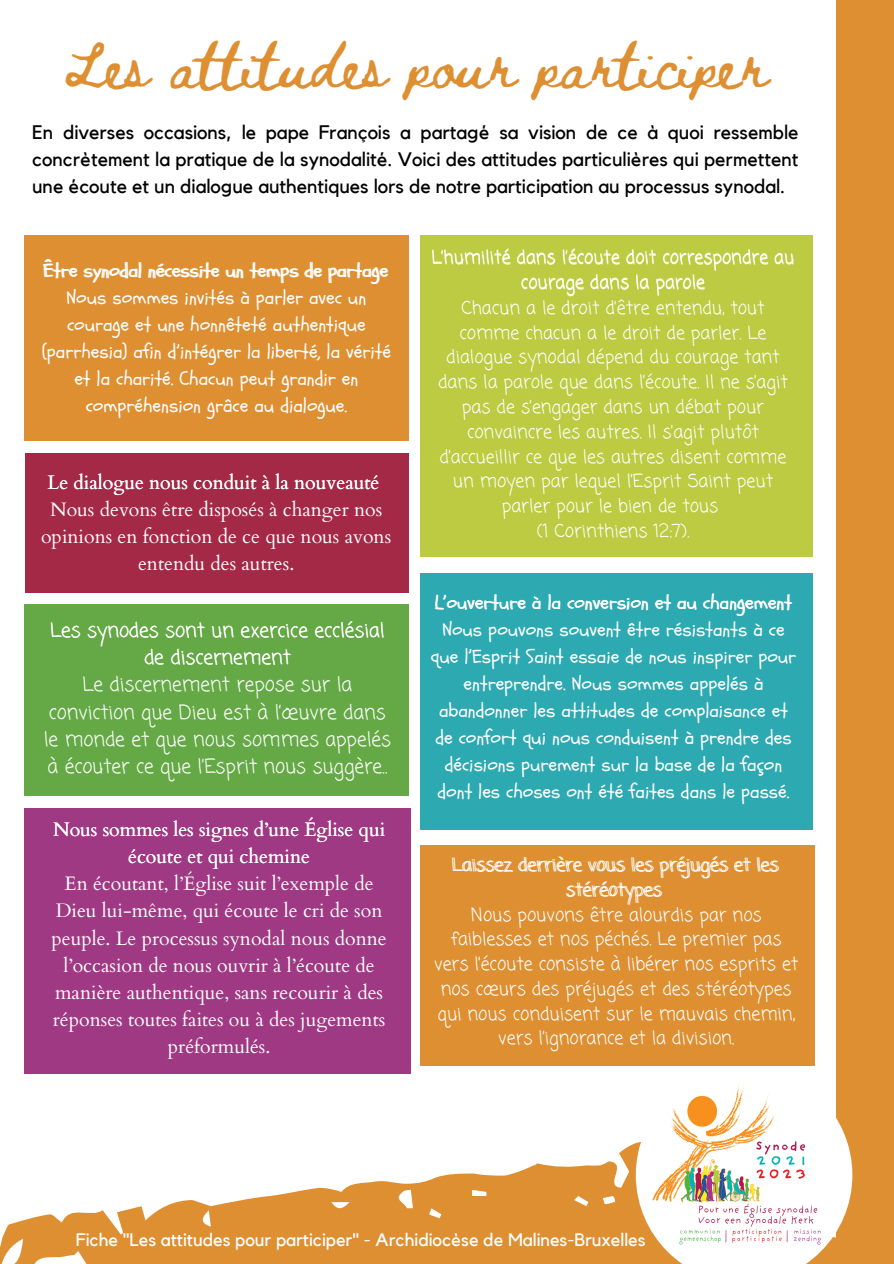
<style>
.page{position:relative;width:894px;height:1264px;background:#fff}
.page>*{position:absolute;margin:0;border:0;box-sizing:border-box;transform-origin:0 0}
.t1{font:45px "Beth Ellen";color:#de8f32}
.t2{font:19.5px/27px "Schoolbell";color:#fff;text-align:center}
.t3{font:19.5px/27px "Cardo";color:#fff;text-align:center}
.t4{font:19.5px/27px "Kollektif";color:#000;text-align:justify}
.t5{font:19.5px/27px "Coming Soon";color:#fff;text-align:center}
.t6{font:18px/24.8px "Coming Soon";color:#fff;text-align:center}
.t7{font:18px "Kollektif";color:#fff}
</style>
<div class="page">
<svg style="left:0;top:1143px;width:635px;height:120px;fill:#de8f32"></svg>
<div style="left:835px;top:0;width:58px;height:1263px;background:#de8f32"></div>
<svg style="left:635px;top:1066px;width:217px;height:197px"></svg>
<img style="left:652px;top:1081px;width:168px;height:165px">
<div style="left:24px;top:236px;width:384px;height:205px;background:#de8f32"></div>
<div style="left:420px;top:236px;width:391px;height:321px;background:#bccb41"></div>
<div style="left:26px;top:453px;width:382px;height:140px;background:#a42946"></div>
<div style="left:420px;top:573px;width:391px;height:256px;background:#2da9b1"></div>
<div style="left:24px;top:604px;width:384px;height:191px;background:#65a946"></div>
<div style="left:24px;top:807px;width:386px;height:266px;background:#a03983"></div>
<div style="left:420px;top:844px;width:394px;height:221px;background:#de8f32"></div>
<p class="t1" style="left:64px;top:46px;width:705px">Les attitudes pour participer</p>
<p class="t4" style="left:32px;top:120px;width:767px">En diverses occasions, le pape François a partagé sa vision de ce à quoi ressemble concrètement la pratique de la synodalité. Voici des attitudes particulières qui permettent une écoute et un dialogue authentiques lors de notre participation au processus synodal.</p>
<p class="t2" style="left:43px;top:258px;width:346px">Être synodal nécessite un temps de partage</p>
<p class="t6" style="left:431px;top:246px;width:364px">L’humilité dans l’écoute doit correspondre au courage dans la parole</p>
<p class="t2" style="left:42px;top:285px;width:350px">Nous sommes invités à parler avec un courage et une honnêteté authentique (parrhesia) afin d’intégrer la liberté, la vérité et la charité. Chacun peut grandir en compréhension grâce au dialogue.</p>
<p class="t6" style="left:438px;top:297px;width:351px">Chacun a le droit d’être entendu, tout comme chacun a le droit de parler. Le dialogue synodal dépend du courage tant dans la parole que dans l’écoute. Il ne s’agit pas de s’engager dans un débat pour convaincre les autres. Il s’agit plutôt d’accueillir ce que les autres disent comme un moyen par lequel l’Esprit Saint peut parler pour le bien de tous</p>
<p class="t6" style="left:536px;top:519px;width:154px">(1 Corinthiens 12:7).</p>
<p class="t3" style="left:48px;top:469px;width:333px">Le dialogue nous conduit à la nouveauté</p>
<p class="t3" style="left:41px;top:496px;width:351px">Nous devons être disposés à changer nos opinions en fonction de ce que nous avons entendu des autres.</p>
<p class="t5" style="left:50px;top:618px;width:336px">Les synodes sont un exercice ecclésial de discernement</p>
<p class="t5" style="left:44px;top:672px;width:348px">Le discernement repose sur la conviction que Dieu est à l’œuvre dans le monde et que nous sommes appelés à écouter ce que l’Esprit nous suggère..</p>
<p class="t3" style="left:53px;top:816px;width:333px">Nous sommes les signes d’une Église qui écoute et qui chemine</p>
<p class="t3" style="left:51px;top:870px;width:337px">En écoutant, l’Église suit l’exemple de Dieu lui-même, qui écoute le cri de son peuple. Le processus synodal nous donne l’occasion de nous ouvrir à l’écoute de manière authentique, sans recourir à des réponses toutes faites ou à des jugements préformulés.</p>
<p class="t2" style="left:434px;top:589px;width:359px">L’ouverture à la conversion et au changement</p>
<p class="t2" style="left:430px;top:616px;width:367px">Nous pouvons souvent être résistants à ce que l’Esprit Saint essaie de nous inspirer pour entreprendre. Nous sommes appelés à abandonner les attitudes de complaisance et de confort qui nous conduisent à prendre des décisions purement sur la base de la façon dont les choses ont été faites dans le passé.</p>
<p class="t6" style="left:451px;top:853px;width:328px">Laissez derrière vous les préjugés et les stéréotypes</p>
<p class="t6" style="left:434px;top:903px;width:365px">Nous pouvons être alourdis par nos faiblesses et nos péchés. Le premier pas vers l’écoute consiste à libérer nos esprits et nos cœurs des préjugés et des stéréotypes qui nous conduisent sur le mauvais chemin, vers l’ignorance et la division.</p>
<p class="t7" style="left:76px;top:1231px;width:571px">Fiche "Les attitudes pour participer" - Archidiocèse de Malines-Bruxelles</p>
</div>
